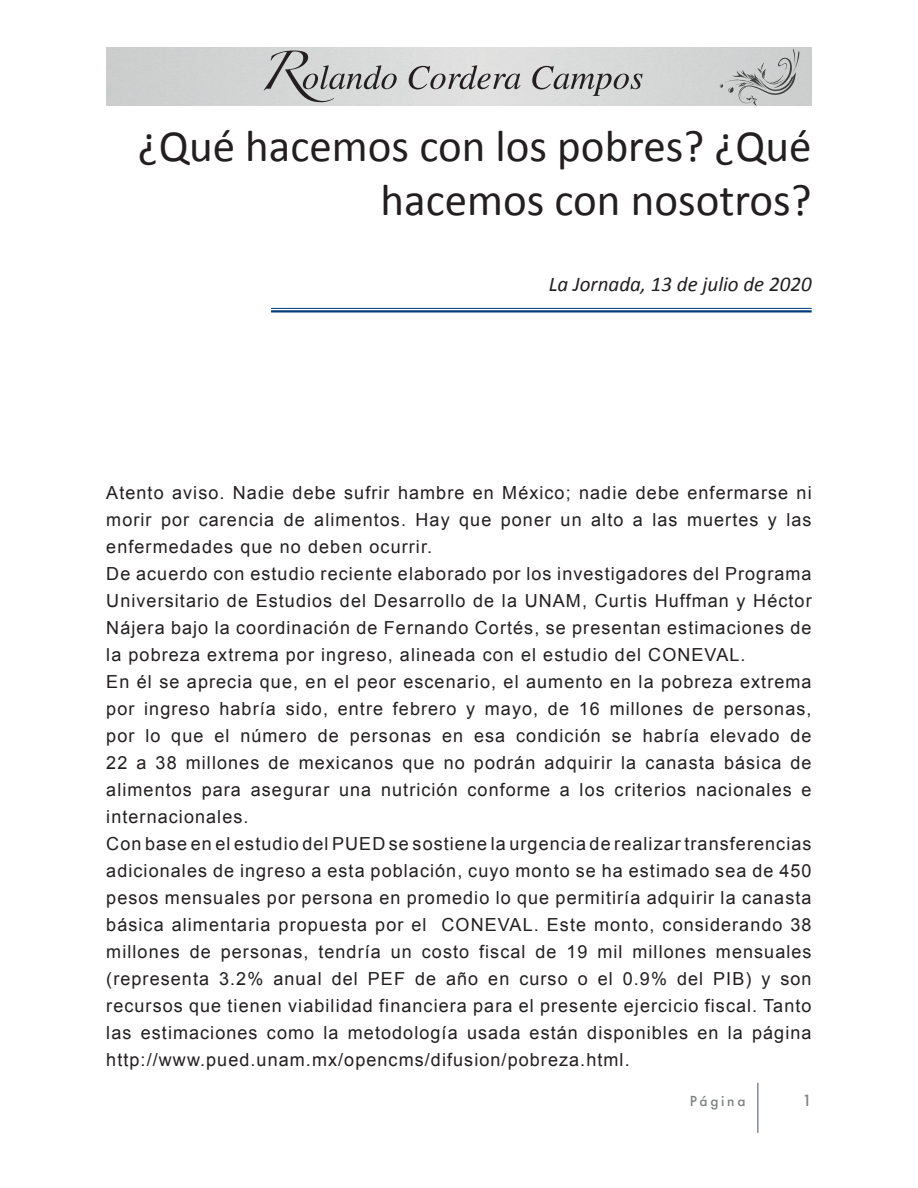
<style>
.page{position:relative;width:918px;height:1188px;background:#fff}
.page>*{position:absolute;margin:0;border:0;box-sizing:border-box;transform-origin:0 0}
.t1{font:45px/54px "Calibri";color:#231f20;text-align:right}
.t2{font:italic 21px "Calibri";color:#231f20}
.t3{font:18px/27px "Arial";letter-spacing:.06em;color:#231f20;text-align:justify}
.t4{font:500 15px "Futura";color:#7e8182}
.t5{font:500 13.5px "Futura";letter-spacing:.2em;color:#7e8182}
</style>
<div class="page">
<svg style="left:264px;top:51px;width:133px;height:51px;background:#bbbcbc"></svg>
<svg style="left:409px;top:65px;width:112px;height:24px;background:#b4b3b3"></svg>
<svg style="left:532px;top:66px;width:111px;height:30px;background:#b7b7b7"></svg>
<svg style="left:719px;top:49px;width:80px;height:57px;background:#bfc0c1"></svg>
<hr style="left:757px;top:1083px;width:2px;height:50px;background:#848ba0">
<hr style="left:271px;top:308px;width:541px;height:1px;background:#013a7a">
<hr style="left:271px;top:310px;width:541px;height:3px;background:#013a7a">
<p class="t1" style="left:138px;top:120px;width:675px">¿Qué hacemos con los pobres? ¿Qué hacemos con nosotros?</p>
<p class="t2" style="left:549px;top:270px;width:264px">La Jornada, 13 de julio de 2020</p>
<p class="t3" style="left:106px;top:479px;width:707px">Atento aviso. Nadie debe sufrir hambre en México; nadie debe enfermarse ni morir por carencia de alimentos. Hay que poner un alto a las muertes y las enfermedades que no deben ocurrir.</p>
<p class="t3" style="left:106px;top:560px;width:707px">De acuerdo con estudio reciente elaborado por los investigadores del Programa Universitario de Estudios del Desarrollo de la UNAM, Curtis Huffman y Héctor Nájera bajo la coordinación de Fernando Cortés, se presentan estimaciones de la pobreza extrema por ingreso, alineada con el estudio del CONEVAL.</p>
<p class="t3" style="left:106px;top:668px;width:707px">En él se aprecia que, en el peor escenario, el aumento en la pobreza extrema por ingreso habría sido, entre febrero y mayo, de 16 millones de personas, por lo que el número de personas en esa condición se habría elevado de 22 a 38 millones de mexicanos que no podrán adquirir la canasta básica de alimentos para asegurar una nutrición conforme a los criterios nacionales e internacionales.</p>
<p class="t3" style="left:106px;top:830px;width:707px">Con base en el estudio del PUED se sostiene la urgencia de realizar transferencias adicionales de ingreso a esta población, cuyo monto se ha estimado sea de 450 pesos mensuales por persona en promedio lo que permitiría adquirir la canasta básica alimentaria propuesta por el CONEVAL. Este monto, considerando 38 millones de personas, tendría un costo fiscal de 19 mil millones mensuales (representa 3.2% anual del PEF de año en curso o el 0.9% del PIB) y son recursos que tienen viabilidad financiera para el presente ejercicio fiscal. Tanto las estimaciones como la metodología usada están disponibles en la página http://www.pued.unam.mx/opencms/difusion/pobreza.html.</p>
<p class="t5" style="left:690px;top:1092px;width:57px">Página</p>
<p class="t4" style="left:802px;top:1091px;width:11px">1</p>
</div>
